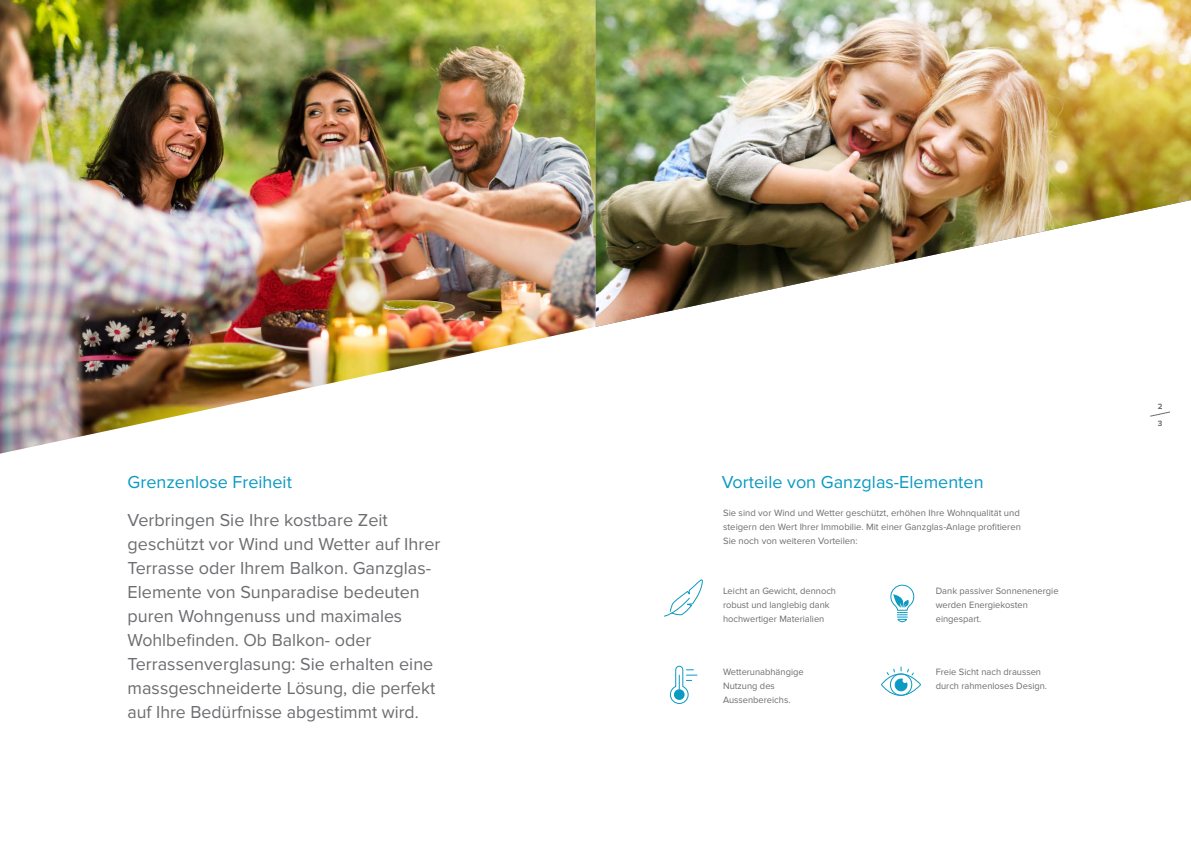
<style>
.page{position:relative;width:1191px;height:842px;background:#fff}
.page>*{position:absolute;margin:0;border:0;box-sizing:border-box;transform-origin:0 0}
.Einleitungstext_18_P{font:18px/24px "Proxima Nova";color:#6c6d70}
.Grundschrift_9_5_Pt{font:18px "Proxima Nova";color:#0a9ac2}
.Einleitungstext_18_P-2{font:18px "Proxima Nova";color:#0a9ac2}
.Grundschrift_9_5_Pt-2{font:9.5px/14px "Proxima Nova";color:#6c6d70}
.t1{font:700 8px/17.4px "Proxima Nova";color:#6c6d70}
</style>
<div class="page">
<svg style="left:664px;top:579px;width:39px;height:38px"></svg>
<svg style="left:669px;top:665px;width:28px;height:39px"></svg>
<div style="left:674px;top:689px;width:10px;height:11px;background:#0a9ac2;border-radius:50%"></div>
<svg style="left:881px;top:666px;width:40px;height:30px"></svg>
<svg style="left:890px;top:585px;width:24px;height:38px"></svg>
<img style="left:595px;top:0;width:596px;height:327px">
<img style="left:0;top:0;width:595px;height:454px">
<svg style="left:1150px;top:411px;width:20px;height:6px"></svg>
<p class="Einleitungstext_18_P-2" style="left:128px;top:471px;width:166px">Grenzenlose Freiheit</p>
<p class="Einleitungstext_18_P" style="left:128px;top:508px;width:314px">Verbringen Sie Ihre kostbare Zeit geschützt vor Wind und Wetter auf Ihrer Terrasse oder Ihrem Balkon. Ganzglas-Elemente von Sunparadise bedeuten puren Wohngenuss und maximales Wohlbefinden. Ob Balkon- oder Terrassenverglasung: Sie erhalten eine massgeschneiderte Lösung, die perfekt auf Ihre Bedürfnisse abgestimmt wird.</p>
<p class="Grundschrift_9_5_Pt" style="left:722px;top:471px;width:263px">Vorteile von Ganzglas-Elementen</p>
<p class="Grundschrift_9_5_Pt-2" style="left:723px;top:506px;width:299px;text-align:justify">Sie sind vor Wind und Wetter geschützt, erhöhen Ihre Wohnqualität und steigern den Wert Ihrer Immobilie. Mit einer Ganzglas-Anlage profitieren Sie noch von weiteren Vorteilen:</p>
<p class="Grundschrift_9_5_Pt-2" style="left:723px;top:584px;width:114px">Leicht an Gewicht, dennoch robust und langlebig dank hochwertiger Materialien</p>
<p class="Grundschrift_9_5_Pt-2" style="left:723px;top:665px;width:82px">Wetterunabhängige<br>Nutzung des<br>Aussenbereichs.</p>
<p class="Grundschrift_9_5_Pt-2" style="left:935px;top:584px;width:124px">Dank passiver Sonnenenergie werden Energiekosten eingespart.</p>
<p class="Grundschrift_9_5_Pt-2" style="left:935px;top:665px;width:113px">Freie Sicht nach draussen durch rahmenloses Design.</p>
<p class="t1" style="left:1157px;top:397px;width:6px">2<br>3</p>
</div>
